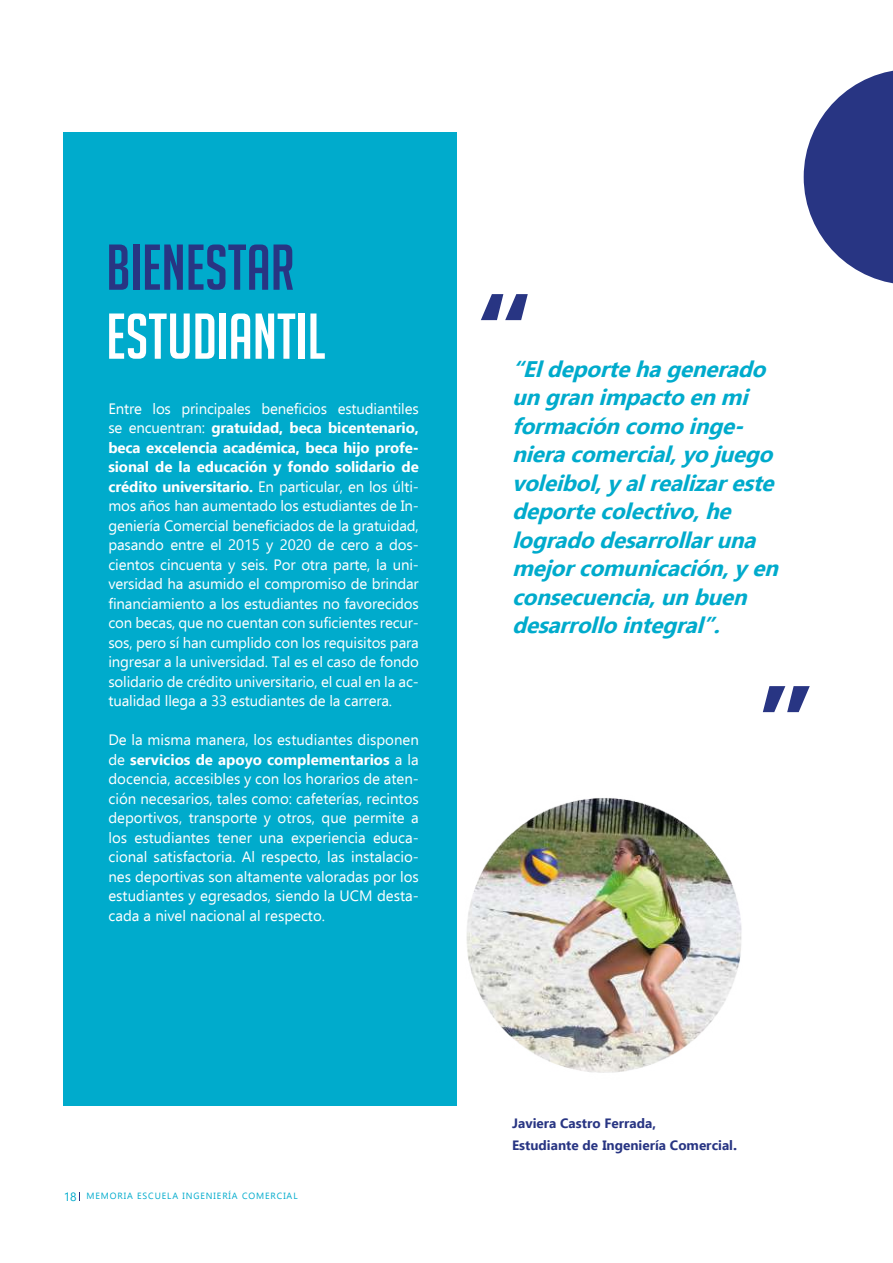
<style>
.page{position:relative;width:893px;height:1263px;background:#fff}
.page>*{position:absolute;margin:0;border:0;box-sizing:border-box;transform-origin:0 0}
.t1{font:700 120px "Ebrima";color:#283583}
.t2{font:63px "Big Noodle Titling";color:#fff}
.t3{font:63px "Big Noodle Titling";color:#283583}
.t4{font:italic 700 22.5px/28.5px "Ebrima";color:#00abcc}
.t5{font:15px/19.5px "Ebrima";letter-spacing:-.005em;color:#fff;text-align:justify}
.t6{font:700 13.5px/21.6px "Ebrima";color:#283583}
.t7{font:9px "Ebrima";letter-spacing:.1em;color:#00abcc}
.s1{font-weight:700}
.s2{font-size:12px}
.s3{font-size:15px}
</style>
<div class="page">
<svg style="left:804px;top:70px;width:89px;height:214px"></svg>
<div style="left:64px;top:132px;width:393px;height:974px;background:#00abcc"></div>
<img style="left:466px;top:798px;width:276px;height:275px">
<h2 class="t3" style="left:106px;top:233px;width:190px">BIENESTAR</h2>
<h2 class="t2" style="left:106px;top:302px;width:221px">ESTUDIANTIL</h2>
<p class="t5" style="left:108px;top:398px;width:312px">Entre los principales beneficios estudiantiles se encuentran: <span class="s1">gratuidad, beca bicentenario, beca excelencia académica, beca hijo profe&shy;sional de la educación y fondo solidario de crédito universitario.</span> En particular, en los últi&shy;mos años han aumentado los estudiantes de In&shy;geniería Comercial beneficiados de la gratuidad, pasando entre el 2015 y 2020 de cero a dos&shy;cientos cincuenta y seis. Por otra parte, la uni&shy;versidad ha asumido el compromiso de brindar financiamiento a los estudiantes no favorecidos con becas, que no cuentan con suficientes recur&shy;sos, pero sí han cumplido con los requisitos para ingresar a la universidad. Tal es el caso de fondo solidario de crédito universitario, el cual en la ac&shy;tualidad llega a 33 estudiantes de la carrera.</p>
<p class="t5" style="left:108px;top:730px;width:312px">De la misma manera, los estudiantes disponen de <span class="s1">servicios de apoyo complementarios</span> a la docencia, accesibles y con los horarios de aten&shy;ción necesarios, tales como: cafeterías, recintos deportivos, transporte y otros, que permite a los estudiantes tener una experiencia educa&shy;cional satisfactoria. Al respecto, las instalacio&shy;nes deportivas son altamente valoradas por los estudiantes y egresados, siendo la UCM desta&shy;cada a nivel nacional al respecto.</p>
<h1 class="t1" style="left:475px;top:243px;width:61px">“</h1>
<p class="t4" style="left:512px;top:353px;width:276px">“Eldeportehagenerado ungranimpactoenmi formacióncomoinge&shy;nieracomercial,yojuego voleibol,yalrealizareste deportecolectivo,he logradodesarrollaruna mejorcomunicación,yen consecuencia,unbuen desarrollointegral”.</p>
<h1 class="t1" style="left:815px;top:763px;width:61px;rotate:-180deg">“</h1>
<p class="t7" style="left:64px;top:1189px;width:235px"><span class="s2">18</span> MEMORIA ESCUELA INGENIERÍA COMERCIAL</p>
<p class="t6" style="left:512px;top:1112px;width:227px">Javiera Castro Ferrada,<br>Estudiante de Ingeniería Comercial<span class="s3">.</span></p>
</div>
